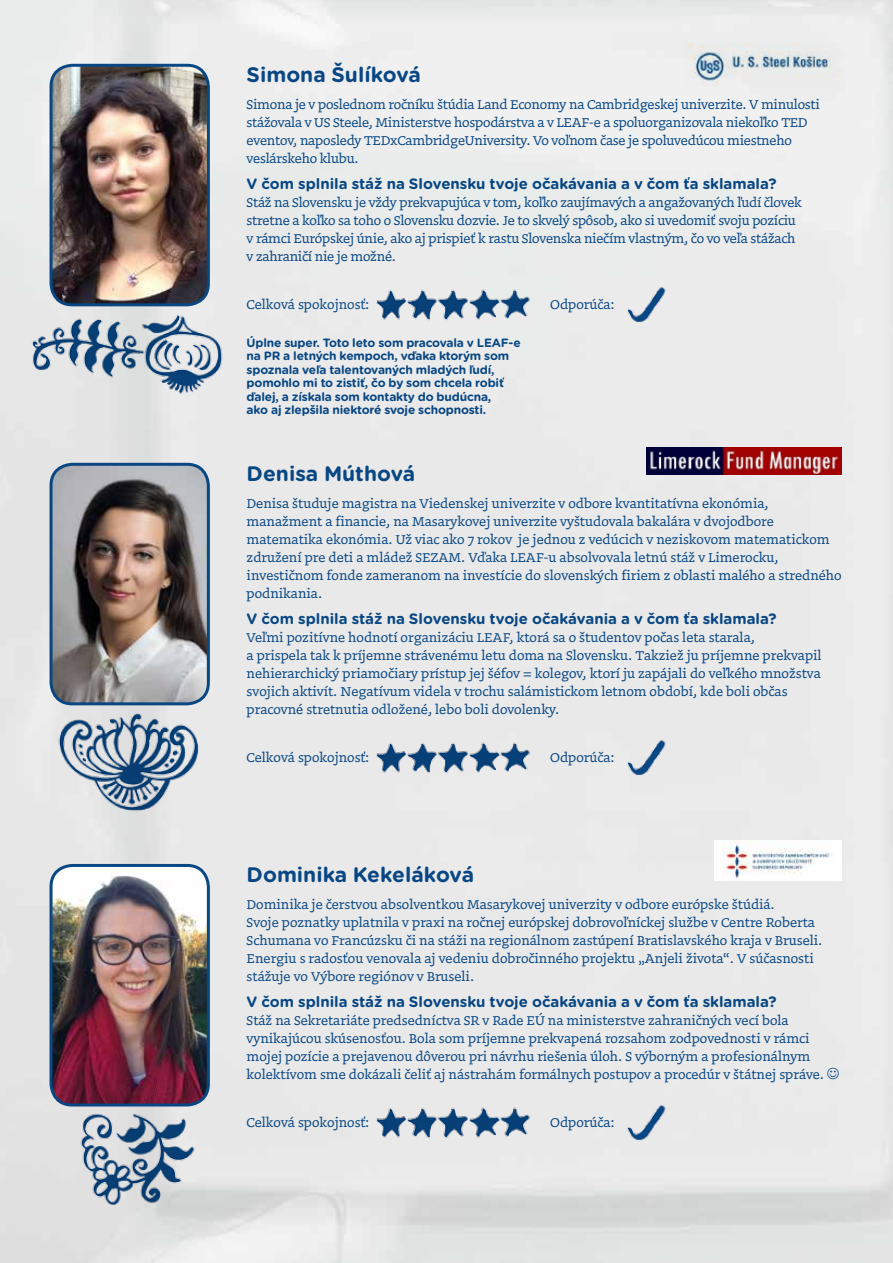
<style>
.page{position:relative;width:893px;height:1263px;background:#e9e9e9}
.page>*{position:absolute;margin:0;border:0;box-sizing:border-box;transform-origin:0 0}
.t1{font:700 21px "Gotham Rounded";color:#084783}
.t2{font:15px/18px "Doko";color:#084783}
.t3{font:700 15px "Gotham Rounded";color:#084783}
.t4{font:700 12px/13.5px "Gotham Rounded";letter-spacing:-.015em;color:#084783}
</style>
<div class="page">
<img style="left:51px;top:65px;width:157px;height:233px">
<div style="left:50px;top:64px;width:160px;height:242px;border:3px solid #084783;border-radius:21px"></div>
<img style="left:24px;top:298px;width:204px;height:109px">
<img style="left:532px;top:281px;width:7px;height:47px">
<img style="left:366px;top:281px;width:166px;height:47px">
<img style="left:608px;top:275px;width:70px;height:59px">
<img style="left:685px;top:43px;width:157px;height:44px">
<img style="left:51px;top:464px;width:157px;height:240px">
<div style="left:50px;top:463px;width:160px;height:242px;border:3px solid #084783;border-radius:21px"></div>
<img style="left:51px;top:865px;width:157px;height:234px">
<div style="left:50px;top:864px;width:160px;height:242px;border:3px solid #084783;border-radius:21px"></div>
<img style="left:50px;top:706px;width:158px;height:116px">
<img style="left:50px;top:1099px;width:158px;height:116px">
<img style="left:532px;top:734px;width:7px;height:47px">
<img style="left:366px;top:734px;width:166px;height:47px">
<img style="left:608px;top:728px;width:70px;height:59px">
<img style="left:532px;top:1099px;width:7px;height:47px">
<img style="left:366px;top:1099px;width:166px;height:47px">
<img style="left:608px;top:1093px;width:70px;height:59px">
<img style="left:646px;top:448px;width:196px;height:27px">
<div style="left:714px;top:841px;width:128px;height:40px;background:#fff"></div>
<img style="left:722px;top:841px;width:108px;height:38px">
<svg style="left:828px;top:1068px;width:11px;height:11px"></svg>
<h1 class="t1" style="left:247px;top:59px;width:176px">Simona Šulíková</h1>
<p class="t2" style="left:247px;top:95px;width:575px">Simona je v poslednom ročníku štúdia Land Economy na Cambridgeskej univerzite. V minulosti stážovala v US Steele, Ministerstve hospodárstva a v LEAF-e a spoluorganizovala niekoľko TED eventov, naposledy TEDxCambridgeUniversity. Vo voľnom čase je spoluvedúcou miestneho veslárskeho klubu.</p>
<p class="t3" style="left:247px;top:173px;width:531px">V čom splnila stáž na Slovensku tvoje očakávania a v čom ťa sklamala?</p>
<p class="t2" style="left:247px;top:193px;width:557px">Stáž na Slovensku je vždy prekvapujúca v tom, koľko zaujímavých a angažovaných ľudí človek stretne a koľko sa toho o Slovensku dozvie. Je to skvelý spôsob, ako si uvedomiť svoju pozíciu v rámci Európskej únie, ako aj prispieť k rastu Slovenska niečím vlastným, čo vo veľa stážach v zahraničí nie je možné.</p>
<p class="t2" style="left:247px;top:295px;width:125px">Celková spokojnosť:</p>
<p class="t2" style="left:550px;top:295px;width:66px">Odporúča:</p>
<p class="t4" style="left:247px;top:335px;width:276px">Úplne super. Toto leto som pracovala v LEAF-e na PR a letných kempoch, vďaka ktorým som spoznala veľa talentovaných mladých ľudí, pomohlo mi to zistiť, čo by som chcela robiť ďalej, a získala som kontakty do budúcna,<br>ako aj zlepšila niektoré svoje schopnosti.</p>
<h1 class="t1" style="left:247px;top:458px;width:170px">Denisa Múthová</h1>
<p class="t2" style="left:247px;top:494px;width:597px">Denisa študuje magistra na Viedenskej univerzite v odbore kvantitatívna ekonómia, manažment a financie, na Masarykovej univerzite vyštudovala bakalára v dvojodbore matematika ekonómia. Už viac ako 7 rokov je jednou z vedúcich v neziskovom matematickom združení pre deti a mládež SEZAM. Vďaka LEAF-u absolvovala letnú stáž v Limerocku, investičnom fonde zameranom na investície do slovenských firiem z oblasti malého a stredného podnikania.</p>
<p class="t3" style="left:247px;top:608px;width:531px">V čom splnila stáž na Slovensku tvoje očakávania a v čom ťa sklamala?</p>
<p class="t2" style="left:247px;top:628px;width:576px">Veľmi pozitívne hodnotí organizáciu LEAF, ktorá sa o študentov počas leta starala,<br>a prispela tak k príjemne strávenému letu doma na Slovensku. Takziež ju príjemne prekvapil nehierarchický priamočiary prístup jej šéfov = kolegov, ktorí ju zapájali do veľkého množstva svojich aktivít. Negatívum videla v trochu salámistickom letnom období, kde boli občas pracovné stretnutia odložené, lebo boli dovolenky.</p>
<p class="t2" style="left:247px;top:748px;width:125px">Celková spokojnosť:</p>
<p class="t2" style="left:550px;top:748px;width:66px">Odporúča:</p>
<h1 class="t1" style="left:247px;top:859px;width:229px">Dominika Kekeláková</h1>
<p class="t2" style="left:247px;top:895px;width:577px">Dominika je čerstvou absolventkou Masarykovej univerzity v odbore európske štúdiá.<br>Svoje poznatky uplatnila v praxi na ročnej európskej dobrovoľníckej službe v Centre Roberta Schumana vo Francúzsku či na stáži na regionálnom zastúpení Bratislavského kraja v Bruseli.<br>Energiu s radosťou venovala aj vedeniu dobročinného projektu „Anjeli života“. V súčasnosti stážuje vo Výbore regiónov v Bruseli.</p>
<p class="t3" style="left:247px;top:991px;width:531px">V čom splnila stáž na Slovensku tvoje očakávania a v čom ťa sklamala?</p>
<p class="t2" style="left:247px;top:1011px;width:579px">Stáž na Sekretariáte predsedníctva SR v Rade EÚ na ministerstve zahraničných vecí bola vynikajúcou skúsenosťou. Bola som príjemne prekvapená rozsahom zodpovednosti v rámci mojej pozície a prejavenou dôverou pri návrhu riešenia úloh. S výborným a profesionálnym kolektívom sme dokázali čeliť aj nástrahám formálnych postupov a procedúr v štátnej správe.</p>
<p class="t2" style="left:247px;top:1113px;width:125px">Celková spokojnosť:</p>
<p class="t2" style="left:550px;top:1113px;width:66px">Odporúča:</p>
</div>
